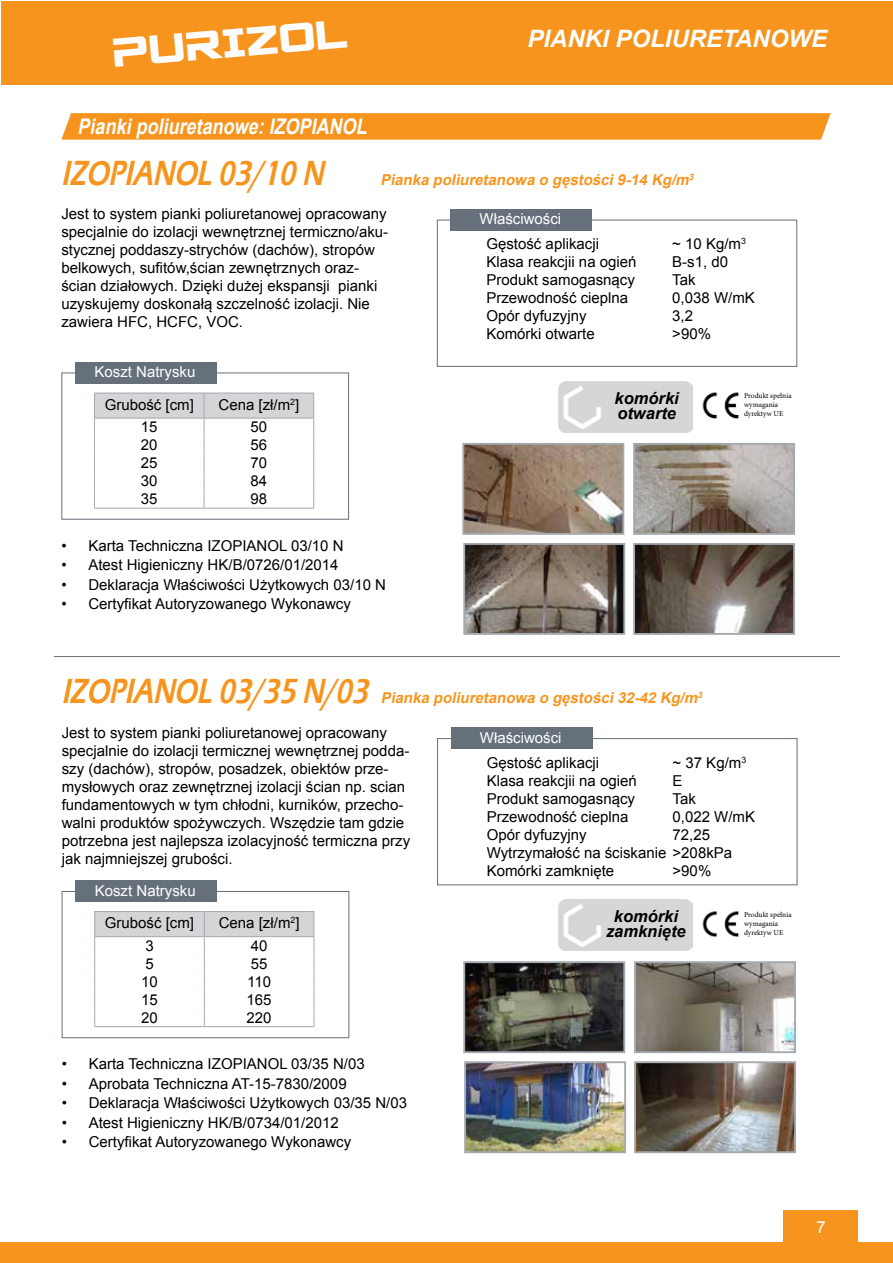
<style>
.page{position:relative;width:893px;height:1263px;background:#fff}
.page>*{position:absolute;margin:0;border:0;box-sizing:border-box;transform-origin:0 0}
.t1{font:45px "Spy Agency";color:#fcfcfc}
.t2{font:italic 600 36px "Eras ITC";color:#f7941d;scale:.75 1}
.t3{font:italic 700 24px "Arial";color:#fff}
.t4{font:italic 700 21.6px "Arial";color:#fff;scale:.83 1}
.t5{font:italic 700 21px "Arial";color:#fff}
.t6{font:italic 700 16.5px/15px "Arial";color:#000}
.t7{font:16.5px "Arial";color:#fff}
.t8{font:15px/18px "Arial";color:#000}
.t9{font:italic 700 15px "Arial";color:#f7941d}
.t10{font:15px "Arial";color:#fff}
.t11{font:7.5px/9px "Minion Pro";color:#000}
</style>
<div class="page">
<div style="left:0;top:1243px;width:893px;height:20px;background:#f7941d"></div>
<div style="left:783px;top:1210px;width:74px;height:46px;background:#f7941e"></div>
<div style="left:1px;top:1px;width:891px;height:84px;background:#f7941d"></div>
<img style="left:558px;top:381px;width:134px;height:51px">
<hr style="left:54px;top:656px;width:786px;height:1px;background:#66707a">
<img style="left:558px;top:899px;width:134px;height:52px">
<img style="left:466px;top:546px;width:156px;height:86px">
<div style="left:463px;top:543px;width:162px;height:92px;border:2px solid #a3a9af"></div>
<img style="left:636px;top:546px;width:156px;height:86px">
<div style="left:633px;top:543px;width:162px;height:92px;border:2px solid #a3a9af"></div>
<img style="left:465px;top:446px;width:156px;height:86px">
<div style="left:462px;top:443px;width:162px;height:92px;border:2px solid #a3a9af"></div>
<img style="left:636px;top:446px;width:156px;height:86px">
<div style="left:633px;top:443px;width:162px;height:92px;border:2px solid #a3a9af"></div>
<img style="left:467px;top:1064px;width:156px;height:86px">
<div style="left:464px;top:1061px;width:162px;height:92px;border:2px solid #a3a9af"></div>
<img style="left:637px;top:964px;width:156px;height:86px">
<div style="left:634px;top:961px;width:162px;height:92px;border:2px solid #a3a9af"></div>
<img style="left:466px;top:964px;width:156px;height:86px">
<div style="left:463px;top:961px;width:162px;height:92px;border:2px solid #a3a9af"></div>
<img style="left:637px;top:1064px;width:156px;height:86px">
<div style="left:634px;top:1061px;width:162px;height:92px;border:2px solid #a3a9af"></div>
<img style="left:702px;top:392px;width:37px;height:27px">
<img style="left:702px;top:911px;width:37px;height:27px">
<svg style="left:61px;top:113px;width:770px;height:27px;background:#f79724"></svg>
<div style="left:62px;top:891px;width:287px;height:147px;border:1px solid #656f79"></div>
<div style="left:76px;top:880px;width:141px;height:21px;background:#66707a"></div>
<hr style="left:94px;top:1026px;width:110px;height:1px;background:#a3a9af">
<hr style="left:204px;top:1026px;width:110px;height:1px;background:#a3a9af">
<svg style="left:94px;top:911px;width:221px;height:115px"></svg>
<div style="left:437px;top:738px;width:360px;height:147px;border:1px solid #656f79"></div>
<div style="left:451px;top:728px;width:141px;height:21px;background:#66707a"></div>
<div style="left:61px;top:373px;width:288px;height:147px;border:1px solid #656f79"></div>
<div style="left:75px;top:362px;width:141px;height:21px;background:#66707a"></div>
<hr style="left:94px;top:508px;width:110px;height:1px;background:#a3a9af">
<hr style="left:204px;top:508px;width:110px;height:1px;background:#a3a9af">
<svg style="left:94px;top:393px;width:220px;height:115px"></svg>
<div style="left:437px;top:220px;width:360px;height:147px;border:1px solid #656f79"></div>
<div style="left:451px;top:209px;width:141px;height:21px;background:#66707a"></div>
<h1 class="t1" style="left:110px;top:30px;width:238px;rotate:-5deg">PURIZOL</h1>
<h3 class="t3" style="left:527px;top:23px;width:301px">PIANKI POLIURETANOWE</h3>
<h3 class="t5" style="left:526px;top:25px;width:264px">PIANKI POLIURETANOWE</h3>
<h3 class="t4" style="left:78px;top:112px;width:356px">Piankipoliuretanowe:IZOPIANOL</h3>
<h2 class="t2" style="left:61px;top:152px;width:360px">IZOPIANOL 03/ 10 N</h2>
<p class="t9" style="left:380px;top:170px;width:317px">Pianka poliuretanowa o gęstości9-14 Kg/m<sup>3</sup></p>
<p class="t8" style="left:61px;top:205px;width:328px">Jest to system pianki poliuretanowej opracowany specjalnie do izolacji wewnętrznej termiczno/aku&shy;stycznej poddaszy-strychów (dachów), stropów belkowych, sufitów,ścian zewnętrznych oraz&shy;ścian działowych. Dzięki dużej ekspansji pianki uzyskujemy doskonałą szczelność izolacji. Nie zawiera HFC, HCFC, VOC.</p>
<p class="t10" style="left:95px;top:362px;width:102px">Koszt Natrysku</p>
<p class="t8" style="left:105px;top:396px;width:91px">Grubość [cm]</p>
<p class="t8" style="left:219px;top:396px;width:82px">Cena [zł/m<sup>2</sup>]</p>
<p class="t8" style="left:141px;top:418px;width:18px">15</p>
<p class="t8" style="left:251px;top:418px;width:18px">50</p>
<p class="t8" style="left:141px;top:436px;width:18px">20</p>
<p class="t8" style="left:251px;top:436px;width:18px">56</p>
<p class="t8" style="left:141px;top:454px;width:18px">25</p>
<p class="t8" style="left:251px;top:454px;width:18px">70</p>
<p class="t8" style="left:141px;top:472px;width:18px">30</p>
<p class="t8" style="left:251px;top:472px;width:18px">84</p>
<p class="t8" style="left:141px;top:490px;width:18px">35</p>
<p class="t8" style="left:251px;top:490px;width:18px">98</p>
<p class="t8" style="left:61px;top:536px;width:284px">• Karta Techniczna IZOPIANOL 03/10 N</p>
<p class="t8" style="left:61px;top:556px;width:279px">• Atest Higieniczny HK/B/0726/01/2014</p>
<p class="t8" style="left:61px;top:575px;width:326px">• Deklaracja Właściwości Użytkowych 03/10 N</p>
<p class="t8" style="left:61px;top:595px;width:291px">• Certyfikat Autoryzowanego Wykonawcy</p>
<p class="t10" style="left:480px;top:209px;width:83px">Właściwości</p>
<p class="t8" style="left:486px;top:235px;width:152px">Gęstość aplikacji<br>Klasa reakcjii na ogień<br>Produkt samogasnący<br>Przewodność cieplna<br>Opór dyfuzyjny<br>Komórki otwarte</p>
<p class="t8" style="left:672px;top:235px;width:84px">~ 10 Kg/m<sup>3<br></sup>B-s1, d0<br>Tak<br>0,038 W/mK<br>3,2<br>&gt;90%</p>
<p class="t6" style="left:615px;top:392px;width:66px">komórki otwarte</p>
<p class="t11" style="left:744px;top:392px;width:49px">Produkt spełnia wymagania dyrektyw UE</p>
<h2 class="t2" style="left:62px;top:671px;width:420px">IZOPIANOL 03/35 N/03</h2>
<p class="t9" style="left:381px;top:688px;width:325px">Pianka poliuretanowa o gęstości32-42 Kg/m<sup>3</sup></p>
<p class="t8" style="left:62px;top:723px;width:350px">Jest to system pianki poliuretanowej opracowany specjalnie do izolacji termicznej wewnętrznej podda&shy;szy (dachów), stropów, posadzek, obiektów prze&shy;mysłowych oraz zewnętrznej izolacji ścian np. scian fundamentowych w tym chłodni, kurników, przecho&shy;walni produktów spożywczych. Wszędzie tam gdzie potrzebna jest najlepsza izolacyjność termiczna przy jak najmniejszej grubości.</p>
<p class="t10" style="left:95px;top:880px;width:102px">Koszt Natrysku</p>
<p class="t8" style="left:105px;top:914px;width:91px">Grubość [cm]</p>
<p class="t8" style="left:219px;top:914px;width:82px">Cena [zł/m<sup>2</sup>]</p>
<p class="t8" style="left:145px;top:936px;width:10px">3</p>
<p class="t8" style="left:251px;top:936px;width:18px">40</p>
<p class="t8" style="left:145px;top:954px;width:10px">5</p>
<p class="t8" style="left:251px;top:954px;width:18px">55</p>
<p class="t8" style="left:141px;top:972px;width:18px">10</p>
<p class="t8" style="left:247px;top:972px;width:25px">110</p>
<p class="t8" style="left:141px;top:990px;width:18px">15</p>
<p class="t8" style="left:247px;top:990px;width:27px">165</p>
<p class="t8" style="left:141px;top:1008px;width:18px">20</p>
<p class="t8" style="left:247px;top:1008px;width:27px">220</p>
<p class="t8" style="left:62px;top:1055px;width:304px">• Karta Techniczna IZOPIANOL 03/35 N/03</p>
<p class="t8" style="left:62px;top:1074px;width:286px">• Aprobata Techniczna AT-15-7830/2009</p>
<p class="t8" style="left:62px;top:1094px;width:347px">• Deklaracja Właściwości Użytkowych 03/35 N/03</p>
<p class="t8" style="left:62px;top:1113px;width:279px">• Atest Higieniczny HK/B/0734/01/2012</p>
<p class="t8" style="left:62px;top:1133px;width:291px">• Certyfikat Autoryzowanego Wykonawcy</p>
<p class="t10" style="left:480px;top:728px;width:83px">Właściwości</p>
<p class="t8" style="left:487px;top:754px;width:247px">Gęstość aplikacji<br>Klasa reakcjii na ogień<br>Produkt samogasnący<br>Przewodność cieplna<br>Opór dyfuzyjny<br>Wytrzymałość na ściskanie &gt;208kPa<br>Komórki zamknięte</p>
<p class="t8" style="left:672px;top:754px;width:84px">~ 37 Kg/m<sup>3<br></sup>E<br>Tak<br>0,022 W/mK<br>72,25</p>
<p class="t8" style="left:672px;top:862px;width:40px">&gt;90%</p>
<p class="t6" style="left:606px;top:909px;width:81px;text-align:center">komórki zamknięte</p>
<p class="t11" style="left:744px;top:910px;width:49px">Produkt spełnia wymagania dyrektyw UE</p>
<p class="t7" style="left:817px;top:1216px;width:11px">7</p>
</div>
